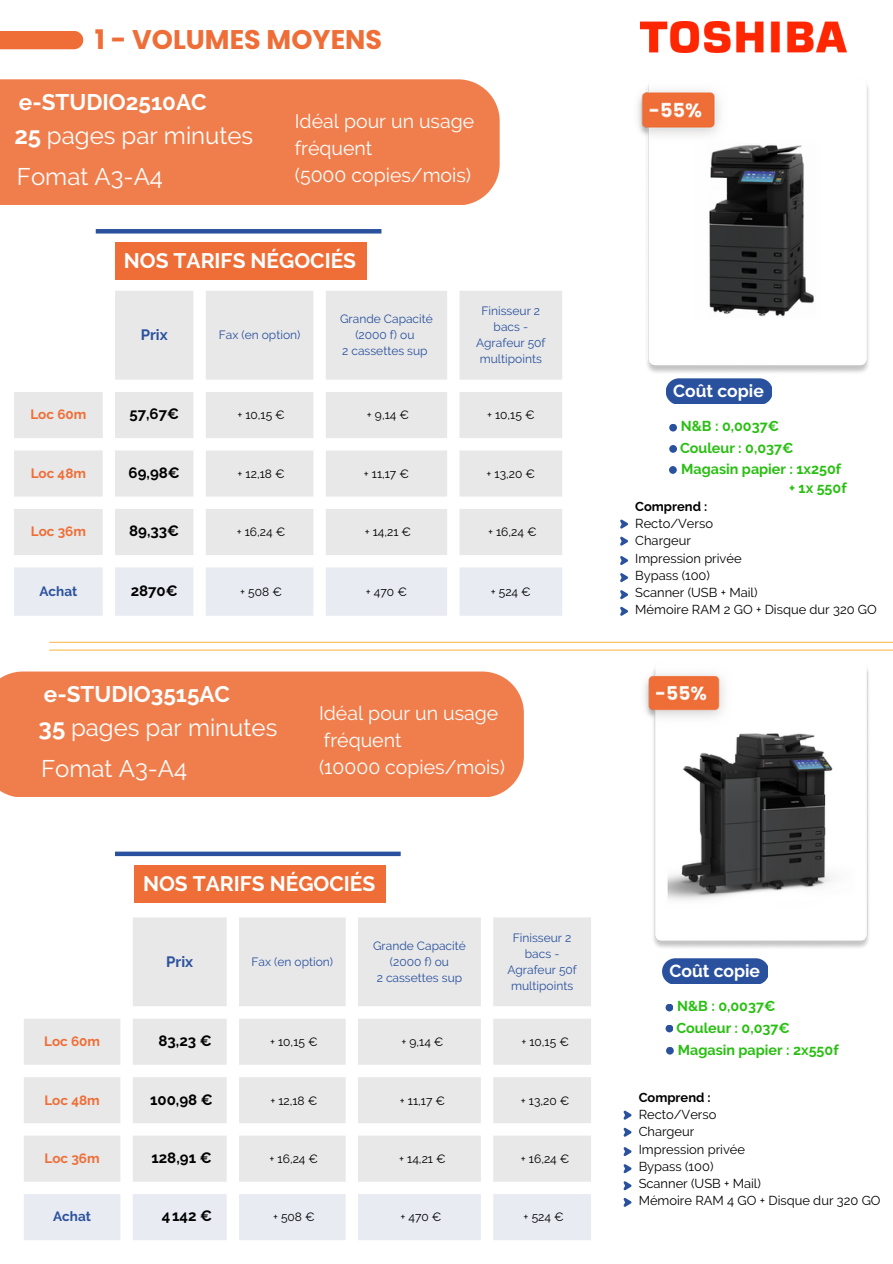
<style>
.page{position:relative;width:893px;height:1264px;background:#fff}
.page>*{position:absolute;margin:0;border:0;box-sizing:border-box;transform-origin:0 0}
.t1{font:700 27px "Poppins";color:#ef6e37}
.t2{font:24px "Raleway";color:#fff}
.t3{font:700 22.5px "Raleway";color:#fff}
.t4{font:700 21px "Raleway";color:#fff}
.t5{font:19.5px/27px "Raleway";color:#fff}
.t6{font:700 17.4px "Raleway";color:#fff}
.t7{font:700 15px "Raleway";color:#000}
.t8{font:700 15px "Raleway";color:#2a519e}
.t9{font:700 14.25px/21.6px "Raleway";color:#29bf12}
.t10{font:700 13.5px "Raleway";color:#ef6e37}
.t11{font:700 13.5px "Raleway";color:#2a519e}
.t12{font:12.9px/17.2px "Raleway";color:#000}
.t13{font:700 12.9px "Raleway";color:#000}
.t14{font:12px/16px "Raleway";color:#2a519e;text-align:center}
.t15{font:12px "Raleway";color:#000}
.s1{font-weight:700}
</style>
<div class="page">
<hr style="left:49px;top:641px;width:843px;height:1px;background:#fbb03b">
<hr style="left:49px;top:649px;width:843px;height:1px;background:#fbb03b">
<div style="left:115px;top:851px;width:285px;height:5px;background:#2a519e"></div>
<svg style="left:14px;top:291px;width:548px;height:264px;fill:#e8e8e8"></svg>
<svg style="left:14px;top:567px;width:548px;height:48px;background:#eaecf3"></svg>
<svg style="left:24px;top:917px;width:567px;height:264px;fill:#e8e8e8"></svg>
<svg style="left:24px;top:1194px;width:567px;height:46px;background:#eaecf3"></svg>
<div style="left:134px;top:865px;width:251px;height:37px;background:#ef6e37"></div>
<img style="left:645px;top:668px;width:224px;height:280px">
<img style="left:638px;top:84px;width:231px;height:289px">
<hr style="left:96px;top:229px;width:285px;height:4px;background:#2a519e">
<div style="left:115px;top:242px;width:251px;height:38px;background:#ef6e37"></div>
<div style="left:662px;top:958px;width:105px;height:25px;background:#2a519e;border-radius:13px"></div>
<div style="left:665px;top:1003px;width:8px;height:8px;background:#2a519e;border-radius:50%"></div>
<div style="left:665px;top:1024px;width:8px;height:8px;background:#2a519e;border-radius:50%"></div>
<div style="left:665px;top:378px;width:106px;height:26px;background:#2a519e;border-radius:13px"></div>
<div style="left:669px;top:424px;width:8px;height:7px;background:#2a519e;border-radius:50%"></div>
<div style="left:669px;top:445px;width:8px;height:8px;background:#2a519e;border-radius:50%"></div>
<svg style="left:620px;top:607px;width:8px;height:8px"></svg>
<div style="left:0;top:79px;width:499px;height:126px;background:#f07e4d"></div>
<div style="left:0;top:671px;width:524px;height:126px;background:#f07e4d"></div>
<svg style="left:0;top:31px;width:83px;height:18px"></svg>
<img style="left:640px;top:21px;width:206px;height:32px">
<div style="left:669px;top:466px;width:7px;height:8px;background:#2a519e;border-radius:50%"></div>
<div style="left:666px;top:1046px;width:7px;height:8px;background:#2a519e;border-radius:50%"></div>
<svg style="left:620px;top:590px;width:8px;height:9px"></svg>
<svg style="left:620px;top:573px;width:8px;height:9px"></svg>
<svg style="left:620px;top:556px;width:8px;height:9px"></svg>
<svg style="left:620px;top:519px;width:8px;height:9px"></svg>
<svg style="left:620px;top:536px;width:8px;height:9px"></svg>
<svg style="left:623px;top:1198px;width:8px;height:8px"></svg>
<svg style="left:623px;top:1181px;width:8px;height:9px"></svg>
<svg style="left:623px;top:1164px;width:8px;height:9px"></svg>
<svg style="left:623px;top:1147px;width:8px;height:9px"></svg>
<svg style="left:623px;top:1110px;width:8px;height:9px"></svg>
<svg style="left:623px;top:1127px;width:8px;height:9px"></svg>
<h1 class="t1" style="left:95px;top:20px;width:289px">1 - VOLUMES MOYENS</h1>
<h3 class="t3" style="left:19px;top:89px;width:189px">e-STUDIO2510AC</h3>
<h2 class="t2" style="left:14px;top:121px;width:240px"><span class="s1">25</span> pages par minutes</h2>
<h3 class="t5" style="left:295px;top:107px;width:181px">Idéal pour un usage fréquent</h3>
<h2 class="t2" style="left:17px;top:162px;width:148px">Fomat A3-A4</h2>
<h3 class="t5" style="left:295px;top:161px;width:178px">(5000 copies/mois)</h3>
<h3 class="t4" style="left:124px;top:248px;width:234px">NOS TARIFS NÉGOCIÉS</h3>
<p class="t8" style="left:141px;top:326px;width:28px">Prix</p>
<p class="t14" style="left:219px;top:327px;width:83px">Fax (en option)</p>
<p class="t14" style="left:340px;top:311px;width:94px">Grande Capacité (2000 f) ou<br>2 cassettes sup</p>
<p class="t14" style="left:476px;top:303px;width:71px">Finisseur 2 bacs -<br>Agrafeur 50f multipoints</p>
<p class="t10" style="left:30px;top:406px;width:57px">Loc 60m</p>
<p class="t7" style="left:129px;top:405px;width:51px">57,67€</p>
<p class="t15" style="left:237px;top:408px;width:49px">+ 10,15 €</p>
<p class="t15" style="left:367px;top:408px;width:44px">+ 9,14 €</p>
<p class="t15" style="left:487px;top:408px;width:49px">+ 10,15 €</p>
<p class="t10" style="left:31px;top:465px;width:57px">Loc 48m</p>
<p class="t7" style="left:129px;top:463px;width:53px">69,98€</p>
<p class="t15" style="left:237px;top:466px;width:49px">+ 12,18 €</p>
<p class="t15" style="left:364px;top:466px;width:47px">+ 11,17 €</p>
<p class="t15" style="left:486px;top:466px;width:50px">+ 13,20 €</p>
<p class="t10" style="left:31px;top:523px;width:57px">Loc 36m</p>
<p class="t7" style="left:129px;top:522px;width:52px">89,33€</p>
<p class="t15" style="left:237px;top:525px;width:50px">+ 16,24 €</p>
<p class="t15" style="left:365px;top:525px;width:48px">+ 14,21 €</p>
<p class="t15" style="left:488px;top:525px;width:50px">+ 16,24 €</p>
<p class="t11" style="left:39px;top:583px;width:39px">Achat</p>
<p class="t7" style="left:131px;top:581px;width:49px">2870€</p>
<p class="t15" style="left:240px;top:584px;width:43px">+ 508 €</p>
<p class="t15" style="left:366px;top:584px;width:42px">+ 470 €</p>
<p class="t15" style="left:491px;top:584px;width:42px">+ 524 €</p>
<h3 class="t3" style="left:44px;top:681px;width:188px">e-STUDIO3515AC</h3>
<h2 class="t2" style="left:39px;top:713px;width:240px"><span class="s1">35</span> pages par minutes</h2>
<h3 class="t5" style="left:319px;top:699px;width:181px">Idéal pour un usage fréquent</h3>
<h2 class="t2" style="left:41px;top:754px;width:148px">Fomat A3-A4</h2>
<h3 class="t5" style="left:319px;top:753px;width:187px">(10000 copies/mois)</h3>
<h3 class="t4" style="left:143px;top:871px;width:234px">NOS TARIFS NÉGOCIÉS</h3>
<p class="t8" style="left:166px;top:952px;width:28px">Prix</p>
<p class="t14" style="left:251px;top:953px;width:83px">Fax (en option)</p>
<p class="t14" style="left:373px;top:937px;width:94px">Grande Capacité (2000 f) ou<br>2 cassettes sup</p>
<p class="t14" style="left:507px;top:929px;width:71px">Finisseur 2 bacs -<br>Agrafeur 50f multipoints</p>
<p class="t10" style="left:44px;top:1033px;width:57px">Loc 60m</p>
<p class="t7" style="left:158px;top:1031px;width:55px">83,23 €</p>
<p class="t15" style="left:270px;top:1034px;width:49px">+ 10,15 €</p>
<p class="t15" style="left:401px;top:1034px;width:44px">+ 9,14 €</p>
<p class="t15" style="left:521px;top:1034px;width:49px">+ 10,15 €</p>
<p class="t10" style="left:44px;top:1091px;width:57px">Loc 48m</p>
<p class="t7" style="left:150px;top:1090px;width:64px">100,98 €</p>
<p class="t15" style="left:270px;top:1093px;width:49px">+ 12,18 €</p>
<p class="t15" style="left:400px;top:1093px;width:47px">+ 11,17 €</p>
<p class="t15" style="left:521px;top:1093px;width:50px">+ 13,20 €</p>
<p class="t10" style="left:44px;top:1150px;width:57px">Loc 36m</p>
<p class="t7" style="left:151px;top:1148px;width:62px">128,91 €</p>
<p class="t15" style="left:269px;top:1151px;width:50px">+ 16,24 €</p>
<p class="t15" style="left:399px;top:1151px;width:48px">+ 14,21 €</p>
<p class="t15" style="left:521px;top:1151px;width:50px">+ 16,24 €</p>
<p class="t11" style="left:53px;top:1208px;width:39px">Achat</p>
<p class="t7" style="left:162px;top:1207px;width:52px">4142 €</p>
<p class="t15" style="left:273px;top:1210px;width:43px">+ 508 €</p>
<p class="t15" style="left:400px;top:1210px;width:42px">+ 470 €</p>
<p class="t15" style="left:523px;top:1210px;width:42px">+ 524 €</p>
<h3 class="t6" style="left:673px;top:381px;width:92px">Coût copie</h3>
<p class="t9" style="left:680px;top:415px;width:115px">N&amp;B : 0,0037€<br>Couleur : 0,037€</p>
<p class="t9" style="left:789px;top:459px;width:59px;line-height:19px;text-indent:-108px">Magasin papier : 1x250f + 1x 550f</p>
<p class="t13" style="left:635px;top:498px;width:74px">Comprend :</p>
<p class="t12" style="left:635px;top:515px;width:243px">Recto/Verso<br>Chargeur<br>Impression privée<br>Bypass (100)<br>Scanner (USB + Mail)<br>Mémoire RAM 2 GO + Disque dur 320 GO</p>
<h3 class="t6" style="left:669px;top:960px;width:92px">Coût copie</h3>
<p class="t9" style="left:676px;top:995px;width:115px">N&amp;B : 0,0037€<br>Couleur : 0,037€</p>
<p class="t9" style="left:677px;top:1038px;width:162px">Magasin papier : 2x550f</p>
<p class="t13" style="left:638px;top:1089px;width:74px">Comprend :</p>
<p class="t12" style="left:638px;top:1105px;width:243px">Recto/Verso<br>Chargeur<br>Impression privée<br>Bypass (100)<br>Scanner (USB + Mail)<br>Mémoire RAM 4 GO + Disque dur 320 GO</p>
</div>
